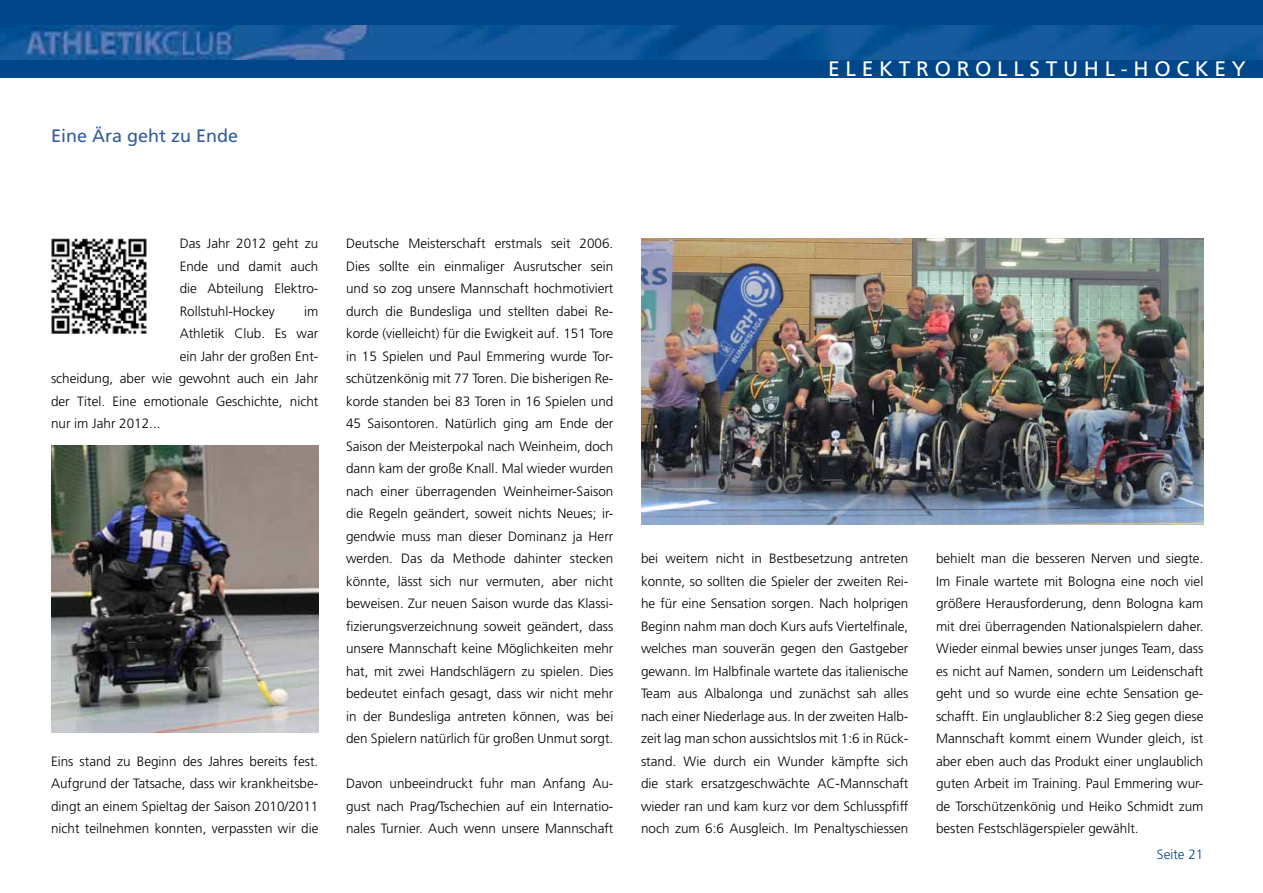
<style>
.page{position:relative;width:1263px;height:893px;background:#fff}
.page>*{position:absolute;margin:0;border:0;box-sizing:border-box;transform-origin:0 0}
.t1{font:21px "Frutiger";letter-spacing:.27em;color:#fff}
.t2{font:18px "Frutiger";color:#345d9a}
.t3{font:300 13.5px/22.5px "Frutiger";color:#000;text-align:justify}
.t4{font:300 13.5px "Frutiger";color:#004689}
</style>
<div class="page">
<div style="left:0;top:0;width:1263px;height:77px;background:#004689"></div>
<img style="left:0;top:26px;width:1263px;height:34px">
<img style="left:51px;top:238px;width:96px;height:96px">
<img style="left:51px;top:445px;width:267px;height:287px">
<img style="left:641px;top:238px;width:562px;height:287px">
<h2 class="t2" style="left:51px;top:125px;width:189px">Eine Ära geht zu Ende</h2>
<h1 class="t1" style="left:828px;top:56px;width:419px">ELEKTROROLLSTUHL-HOCKEY</h1>
<p class="t3" style="left:180px;top:233px;width:140px">Das Jahr 2012 geht zu Ende und damit auch die Abteilung Elektro-Rollstuhl-Hockey</p>
<p class="t3" style="left:304px;top:300px;width:16px">im</p>
<p class="t3" style="left:180px;top:323px;width:140px">Athletik Club. Es war</p>
<p class="t3" style="left:180px;top:345px;width:140px">ein Jahr der großen Ent-</p>
<p class="t3" style="left:51px;top:368px;width:269px">scheidung, aber wie gewohnt auch ein Jahr</p>
<p class="t3" style="left:51px;top:390px;width:269px">der Titel. Eine emotionale Geschichte, nicht</p>
<p class="t3" style="left:51px;top:413px;width:111px">nur im Jahr 2012...</p>
<p class="t3" style="left:51px;top:750px;width:269px">Eins stand zu Beginn des Jahres bereits fest.<br>Aufgrund der Tatsache, dass wir krankheitsbe&shy;dingt an einem Spieltag der Saison 2010/2011 nicht teilnehmen konnten, verpassten wir die</p>
<p class="t3" style="left:346px;top:233px;width:269px">Deutsche Meisterschaft erstmals seit 2006.<br>Dies sollte ein einmaliger Ausrutscher sein und so zog unsere Mannschaft hochmotiviert durch die Bundesliga und stellten dabei Re&shy;korde (vielleicht) für die Ewigkeit auf. 151 Tore in 15 Spielen und Paul Emmering wurde Tor&shy;schützenkönig mit 77 Toren. Die bisherigen Re&shy;korde standen bei 83 Toren in 16 Spielen und 45 Saisontoren. Natürlich ging am Ende der Saison der Meisterpokal nach Weinheim, doch dann kam der große Knall. Mal wieder wurden nach einer überragenden Weinheimer-Saison die Regeln geändert, soweit nichts Neues; ir&shy;gendwie muss man dieser Dominanz ja Herr werden. Das da Methode dahinter stecken könnte, lässt sich nur vermuten, aber nicht beweisen. Zur neuen Saison wurde das Klassi&shy;fizierungsverzeichnung soweit geändert, dass unsere Mannschaft keine Möglichkeiten mehr hat, mit zwei Handschlägern zu spielen. Dies bedeutet einfach gesagt, dass wir nicht mehr in der Bundesliga antreten können, was bei den Spielern natürlich für großen Unmut sorgt.</p>
<p class="t3" style="left:346px;top:773px;width:269px">Davon unbeeindruckt fuhr man Anfang Au&shy;gust nach Prag/Tschechien auf ein Internatio&shy;nales Turnier. Auch wenn unsere Mannschaft</p>
<p class="t3" style="left:641px;top:547px;width:269px">bei weitem nicht in Bestbesetzung antreten konnte, so sollten die Spieler der zweiten Rei&shy;he für eine Sensation sorgen. Nach holprigen Beginn nahm man doch Kurs aufs Viertelfinale, welches man souverän gegen den Gastgeber gewann. Im Halbfinale wartete das italienische Team aus Albalonga und zunächst sah alles nach einer Niederlage aus. In der zweiten Halb&shy;zeit lag man schon aussichtslos mit 1:6 in Rück&shy;stand. Wie durch ein Wunder kämpfte sich die stark ersatzgeschwächte AC-Mannschaft wieder ran und kam kurz vor dem Schlusspfiff noch zum 6:6 Ausgleich. Im Penaltyschiessen</p>
<p class="t3" style="left:936px;top:547px;width:269px">behielt man die besseren Nerven und siegte.<br>Im Finale wartete mit Bologna eine noch viel größere Herausforderung, denn Bologna kam mit drei überragenden Nationalspielern daher.<br>Wieder einmal bewies unser junges Team, dass es nicht auf Namen, sondern um Leidenschaft geht und so wurde eine echte Sensation ge&shy;schafft. Ein unglaublicher 8:2 Sieg gegen diese Mannschaft kommt einem Wunder gleich, ist aber eben auch das Produkt einer unglaublich guten Arbeit im Training. Paul Emmering wur&shy;de Torschützenkönig und Heiko Schmidt zum besten Festschlägerspieler gewählt.</p>
<p class="t4" style="left:1157px;top:847px;width:48px">Seite 21</p>
</div>
